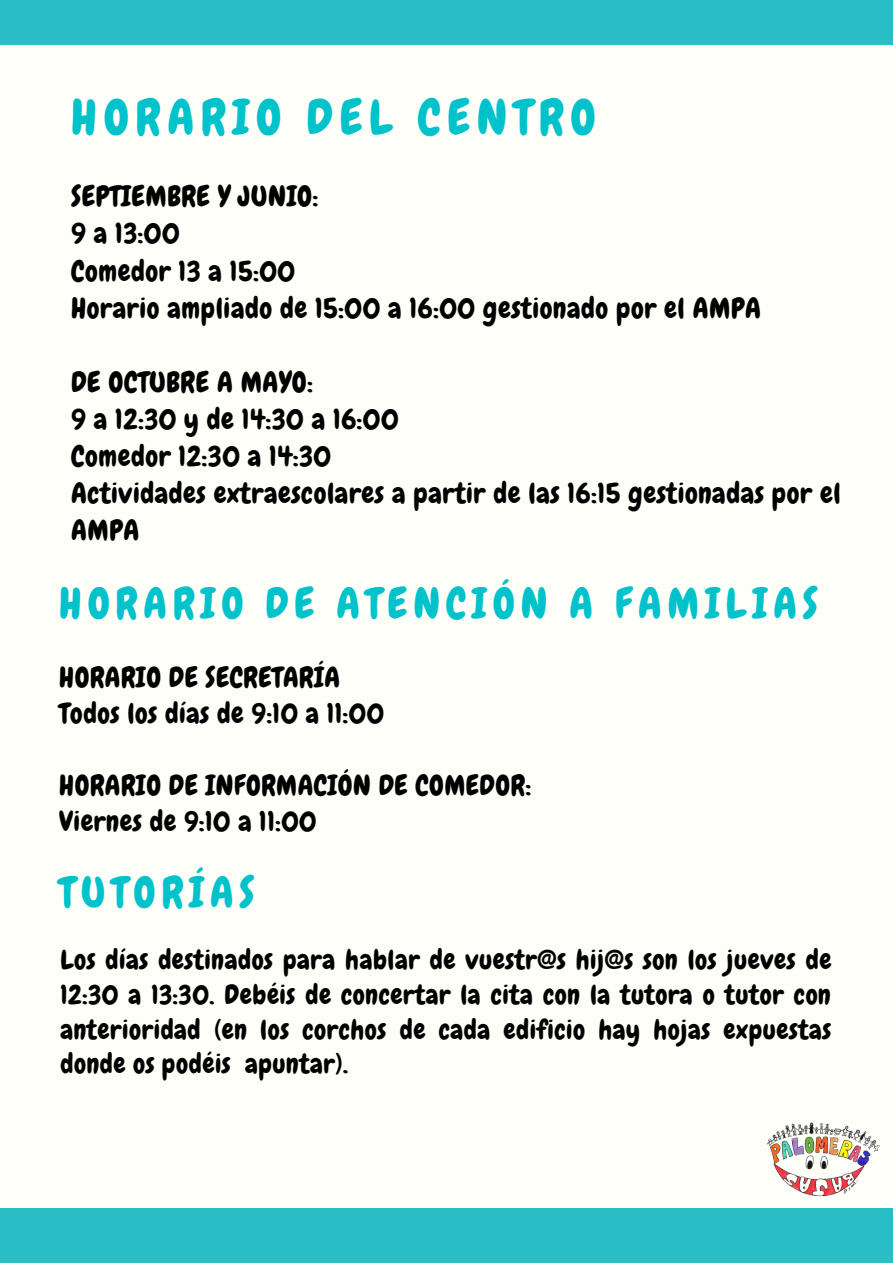
<style>
.page{position:relative;width:893px;height:1264px;background:#fff}
.page>*{position:absolute;margin:0;border:0;box-sizing:border-box;transform-origin:0 0}
.t1{font:48.3px "Chewy";letter-spacing:.14em;color:#00c2cb}
.t2{font:42.3px "Chewy";letter-spacing:.14em;color:#00c2cb}
.t3{font:28.5px/37px "Chewy";letter-spacing:.02em;color:#000}
.t4{font:28.05px/36px "Chewy";letter-spacing:.02em;color:#000}
.t5{font:27px/34.8px "Chewy";letter-spacing:.02em;color:#000;text-align:justify}
</style>
<div class="page">
<div style="left:0;top:0;width:892px;height:1262px;background:#fffff9"></div>
<div style="left:0;top:1207px;width:892px;height:55px;background:#29bdc5"></div>
<div style="left:0;top:0;width:892px;height:45px;background:#29bdc5"></div>
<img style="left:767px;top:1122px;width:113px;height:75px">
<h1 class="t1" style="left:71px;top:87px;width:526px">HORARIO DEL CENTRO</h1>
<p class="t3" style="left:71px;top:178px;width:691px">SEPTIEMBRE Y JUNIO:<br>9 a 13:00<br>Comedor 13 a 15:00<br>Horario ampliado de 15:00 a 16:00 gestionado por el AMPA</p>
<p class="t3" style="left:71px;top:364px;width:771px">DE OCTUBRE A MAYO:<br>9 a 12:30 y de 14:30 a 16:00<br>Comedor 12:30 a 14:30<br>Actividades extraescolares a partir de las 16:15 gestionadas por el<br>AMPA</p>
<h2 class="t2" style="left:59px;top:576px;width:760px">HORARIO DE ATENCIÓN A FAMILIAS</h2>
<p class="t4" style="left:59px;top:659px;width:326px">HORARIO DE SECRETARÍA<br>Todos los días de 9:10 a 11:00</p>
<p class="t4" style="left:59px;top:767px;width:473px">HORARIO DE INFORMACIÓN DE COMEDOR:<br>Viernes de 9:10 a 11:00</p>
<h2 class="t2" style="left:59px;top:865px;width:197px">TUTORÍAS</h2>
<p class="t5" style="left:60px;top:942px;width:772px">Los días destinados para hablar de vuestr@s hij@s son los jueves de 12:30 a 13:30. Debéis de concertar la cita con la tutora o tutor con anterioridad (en los corchos de cada edificio hay hojas expuestas donde os podéis apuntar).</p>
</div>
